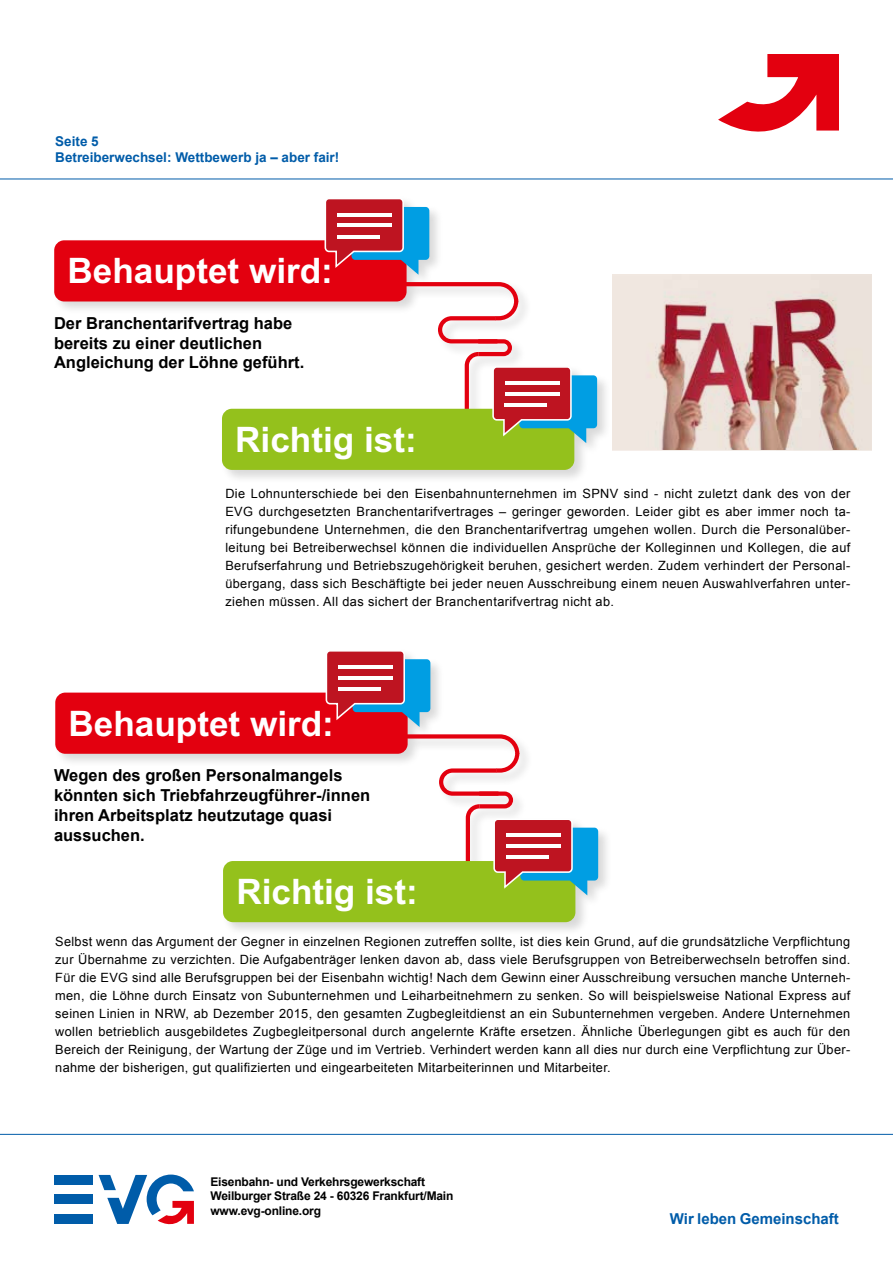
<style>
.page{position:relative;width:893px;height:1263px;background:#fff}
.page>*{position:absolute;margin:0;border:0;box-sizing:border-box;transform-origin:0 0}
.t1{font:700 35.1px "Arial";color:#fff}
.t2{font:700 16.5px/19.8px "Arial";color:#000}
.t3{font:700 15px "Arial";color:#005ca9}
.t4{font:700 13.5px/16.2px "Arial";color:#005ca9}
.t5{font:12.75px/18px "Arial";letter-spacing:.03em;color:#000;text-align:justify}
.t6{font:700 12px/14.4px "Arial";letter-spacing:-.015em;color:#000}
</style>
<div class="page">
<hr style="left:0;top:179px;width:893px;height:1px;background:#005ca9">
<svg style="left:718px;top:54px;width:121px;height:78px"></svg>
<svg style="left:99px;top:1174px;width:95px;height:51px"></svg>
<div style="left:54px;top:1175px;width:39px;height:9px;background:#005ca9"></div>
<div style="left:54px;top:1194px;width:39px;height:10px;background:#005ca9"></div>
<div style="left:54px;top:1214px;width:39px;height:10px;background:#005ca9"></div>
<hr style="left:0;top:1134px;width:893px;height:1px;background:#005ca9">
<div style="left:52px;top:196px;width:559px;height:288px;background:#000;opacity:.15"></div>
<div style="left:54px;top:240px;width:353px;height:61px;background:#e3000f;border-radius:10px"></div>
<svg style="left:324px;top:198px;width:105px;height:77px"></svg>
<hr style="left:337px;top:213px;width:54px;height:3px;background:#fff">
<hr style="left:337px;top:224px;width:54px;height:3px;background:#fff">
<hr style="left:337px;top:235px;width:42px;height:3px;background:#fff">
<div style="left:222px;top:409px;width:352px;height:61px;background:#94c11c;border-radius:10px"></div>
<svg style="left:279px;top:282px;width:318px;height:175px"></svg>
<hr style="left:505px;top:381px;width:54px;height:4px;background:#fff">
<hr style="left:505px;top:392px;width:54px;height:4px;background:#fff">
<hr style="left:505px;top:403px;width:42px;height:4px;background:#fff">
<div style="left:53px;top:648px;width:559px;height:289px;background:#000;opacity:.15"></div>
<div style="left:55px;top:693px;width:353px;height:61px;background:#e3000f;border-radius:10px"></div>
<svg style="left:325px;top:650px;width:105px;height:77px"></svg>
<hr style="left:338px;top:665px;width:55px;height:4px;background:#fff">
<hr style="left:338px;top:676px;width:55px;height:3px;background:#fff">
<hr style="left:338px;top:687px;width:42px;height:3px;background:#fff">
<div style="left:223px;top:861px;width:352px;height:61px;background:#94c11c;border-radius:10px"></div>
<svg style="left:280px;top:734px;width:318px;height:188px"></svg>
<hr style="left:506px;top:834px;width:54px;height:3px;background:#fff">
<hr style="left:506px;top:844px;width:54px;height:4px;background:#fff">
<hr style="left:506px;top:855px;width:42px;height:4px;background:#fff">
<img style="left:612px;top:276px;width:258px;height:174px">
<p class="t4" style="left:55px;top:133px;width:286px">Seite 5<br>Betreiberwechsel: Wettbewerb ja – aber fair!</p>
<h1 class="t1" style="left:67px;top:248px;width:267px">Behauptet wird:</h1>
<p class="t2" style="left:54px;top:314px;width:252px">Der Branchentarifvertrag habe bereits zu einer deutlichen<br>Angleichung der Löhne geführt.</p>
<h1 class="t1" style="left:235px;top:416px;width:183px">Richtig ist:</h1>
<p class="t5" style="left:225px;top:485px;width:627px">Die Lohnunterschiede bei den Eisenbahnunternehmen im SPNV sind - nicht zuletzt dank des von der EVG durchgesetzten Branchentarifvertrages – geringer geworden. Leider gibt es aber immer noch ta&shy;rifungebundene Unternehmen, die den Branchentarifvertrag umgehen wollen. Durch die Personalüber&shy;leitung bei Betreiberwechsel können die individuellen Ansprüche der Kolleginnen und Kollegen, die auf Berufserfahrung und Betriebszugehörigkeit beruhen, gesichert werden. Zudem verhindert der Personal&shy;übergang, dass sich Beschäftigte bei jeder neuen Ausschreibung einem neuen Auswahlverfahren unter&shy;ziehen müssen. All das sichert der Branchentarifvertrag nicht ab.</p>
<h1 class="t1" style="left:69px;top:700px;width:267px">Behauptet wird:</h1>
<p class="t2" style="left:54px;top:766px;width:318px">Wegen des großen Personalmangels könnten sich Triebfahrzeugführer-/innen ihren Arbeitsplatz heutzutage quasi aussuchen.</p>
<h1 class="t1" style="left:236px;top:868px;width:183px">Richtig ist:</h1>
<p class="t5" style="left:55px;top:932px;width:797px">Selbst wenn das Argument der Gegner in einzelnen Regionen zutreffen sollte, ist dies kein Grund, auf die grundsätzliche Verpflichtung zur Übernahme zu verzichten. Die Aufgabenträger lenken davon ab, dass viele Berufsgruppen von Betreiberwechseln betroffen sind.<br>Für die EVG sind alle Berufsgruppen bei der Eisenbahn wichtig! Nach dem Gewinn einer Ausschreibung versuchen manche Unterneh&shy;men, die Löhne durch Einsatz von Subunternehmen und Leiharbeitnehmern zu senken. So will beispielsweise National Express auf seinen Linien in NRW, ab Dezember 2015, den gesamten Zugbegleitdienst an ein Subunternehmen vergeben. Andere Unternehmen wollen betrieblich ausgebildetes Zugbegleitpersonal durch angelernte Kräfte ersetzen. Ähnliche Überlegungen gibt es auch für den Bereich der Reinigung, der Wartung der Züge und im Vertrieb. Verhindert werden kann all dies nur durch eine Verpflichtung zur Über&shy;nahme der bisherigen, gut qualifizierten und eingearbeiteten Mitarbeiterinnen und Mitarbeiter.</p>
<p class="t6" style="left:210px;top:1175px;width:244px">Eisenbahn- und Verkehrsgewerkschaft<br>Weilburger Straße 24 - 60326 Frankfurt/Main www.evg-online.org</p>
<p class="t3" style="left:670px;top:1209px;width:171px">Wir leben Gemeinschaft</p>
</div>
